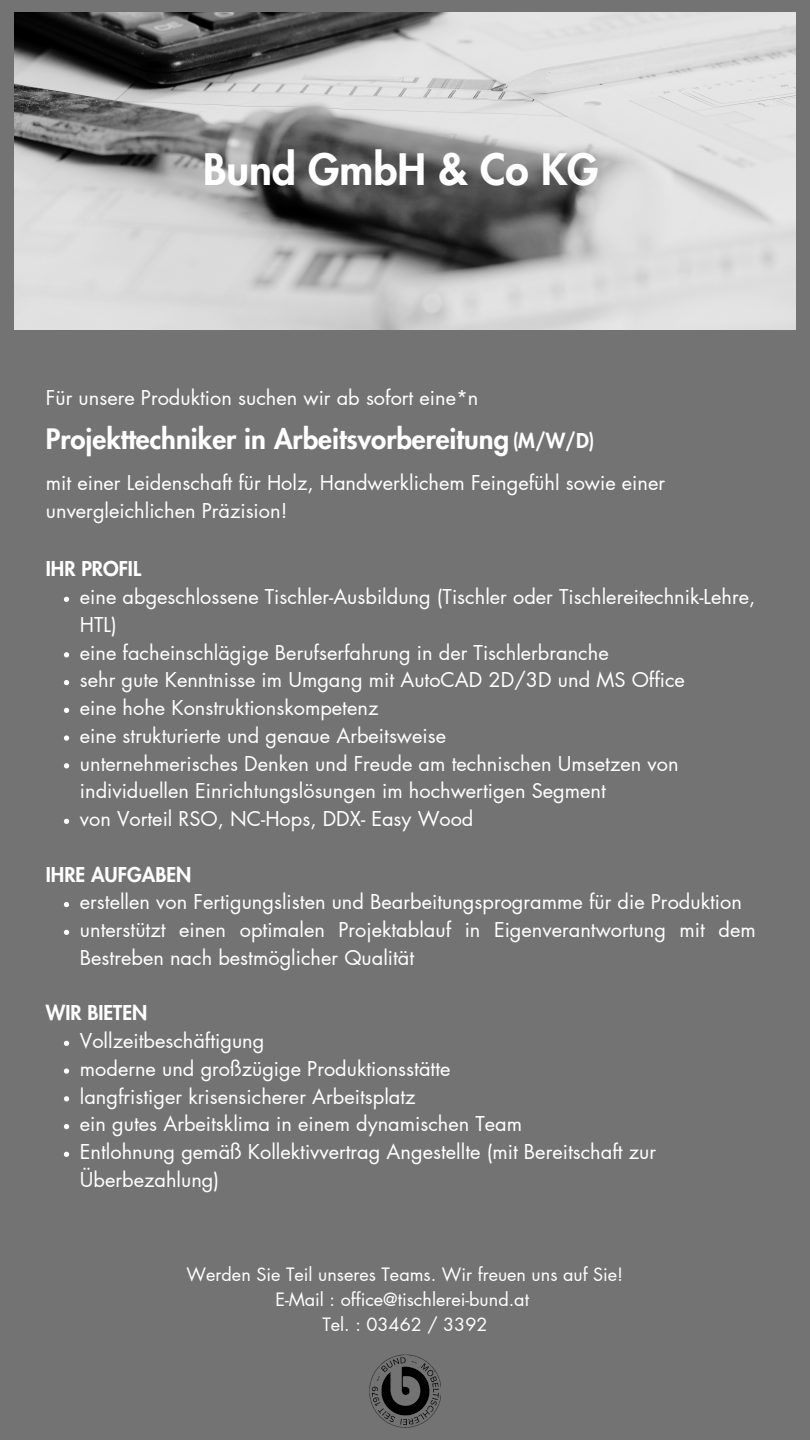
<style>
.page{position:relative;width:810px;height:1440px;background:#737373}
.page>*{position:absolute;margin:0;border:0;box-sizing:border-box;transform-origin:0 0}
.t1{font:800 42.3px "Futura LT Pro";color:#fff}
.t2{font:800 27.5px "Futura LT Pro";color:#fff}
.t3{font:20px/27.8px "Futura LT Pro";color:#fff}
.t4{font:800 20px "Futura LT Pro";color:#fff}
.t5{font:18px "Futura LT Pro";color:#fff}
</style>
<div class="page">
<img style="left:15px;top:12px;width:781px;height:318px">
<img style="left:369px;top:1354px;width:72px;height:74px">
<svg style="left:64px;top:597px;width:5px;height:5px"></svg>
<svg style="left:64px;top:652px;width:5px;height:5px"></svg>
<svg style="left:64px;top:680px;width:5px;height:5px"></svg>
<svg style="left:64px;top:708px;width:5px;height:5px"></svg>
<svg style="left:64px;top:735px;width:5px;height:6px"></svg>
<svg style="left:64px;top:763px;width:5px;height:5px"></svg>
<svg style="left:64px;top:819px;width:5px;height:5px"></svg>
<svg style="left:64px;top:902px;width:5px;height:5px"></svg>
<svg style="left:64px;top:930px;width:5px;height:5px"></svg>
<svg style="left:64px;top:1041px;width:5px;height:5px"></svg>
<svg style="left:64px;top:1068px;width:5px;height:6px"></svg>
<svg style="left:64px;top:1096px;width:5px;height:5px"></svg>
<svg style="left:64px;top:1124px;width:5px;height:5px"></svg>
<svg style="left:64px;top:1152px;width:5px;height:5px"></svg>
<p class="t1" style="left:203px;top:150px;width:397px">Bund GmbH &amp; Co KG</p>
<p class="t3" style="left:46px;top:384px;width:434px">Für unsere Produktion suchen wir ab sofort eine*n</p>
<p class="t2" style="left:46px;top:427px;width:465px">Projekttechniker in Arbeitsvorbereitung</p>
<p class="t4" style="left:513px;top:431px;width:83px">(M/W/D)</p>
<p class="t3" style="left:46px;top:470px;width:621px">mit einer Leidenschaft für Holz, Handwerklichem Feingefühl sowie einer</p>
<p class="t3" style="left:46px;top:498px;width:243px">unvergleichlichen Präzision!</p>
<p class="t4" style="left:46px;top:560px;width:97px">IHR PROFIL</p>
<p class="t3" style="left:80px;top:584px;width:677px">eine abgeschlossene Tischler-Ausbildung (Tischler oder Tischlereitechnik-Lehre,<br>HTL)</p>
<p class="t3" style="left:80px;top:639px;width:530px">eine facheinschlägige Berufserfahrung in der Tischlerbranche</p>
<p class="t3" style="left:80px;top:667px;width:607px">sehr gute Kenntnisse im Umgang mit AutoCAD 2D/3D und MS Office</p>
<p class="t3" style="left:80px;top:695px;width:300px">eine hohe Konstruktionskompetenz</p>
<p class="t3" style="left:80px;top:723px;width:368px">eine strukturierte und genaue Arbeitsweise</p>
<p class="t3" style="left:80px;top:750px;width:600px">unternehmerisches Denken und Freude am technischen Umsetzen von individuellen Einrichtungslösungen im hochwertigen Segment</p>
<p class="t3" style="left:80px;top:806px;width:395px">von Vorteil RSO, NC-Hops, DDX- Easy Wood</p>
<p class="t4" style="left:46px;top:865px;width:147px">IHRE AUFGABEN</p>
<p class="t3" style="left:80px;top:889px;width:664px">erstellen von Fertigungslisten und Bearbeitungsprogramme für die Produktion</p>
<p class="t3" style="left:80px;top:917px;width:677px">unterstützt einen optimalen Projektablauf in Eigenverantwortung mit dem<br>Bestreben nach bestmöglicher Qualität</p>
<p class="t4" style="left:46px;top:1004px;width:103px">WIR BIETEN</p>
<p class="t3" style="left:80px;top:1028px;width:186px">Vollzeitbeschäftigung</p>
<p class="t3" style="left:80px;top:1056px;width:372px">moderne und großzügige Produktionsstätte</p>
<p class="t3" style="left:80px;top:1083px;width:337px">langfristiger krisensicherer Arbeitsplatz</p>
<p class="t3" style="left:80px;top:1111px;width:444px">ein gutes Arbeitsklima in einem dynamischen Team</p>
<p class="t3" style="left:80px;top:1139px;width:578px">Entlohnung gemäß Kollektivvertrag Angestellte (mit Bereitschaft zur<br>Überbezahlung)</p>
<p class="t5" style="left:187px;top:1266px;width:438px">Werden Sie Teil unseres Teams. Wir freuen uns auf Sie!</p>
<p class="t5" style="left:275px;top:1291px;width:255px">E-Mail : office@tischlerei-bund.at</p>
<p class="t5" style="left:322px;top:1316px;width:167px">Tel. : 03462 / 3392</p>
</div>
